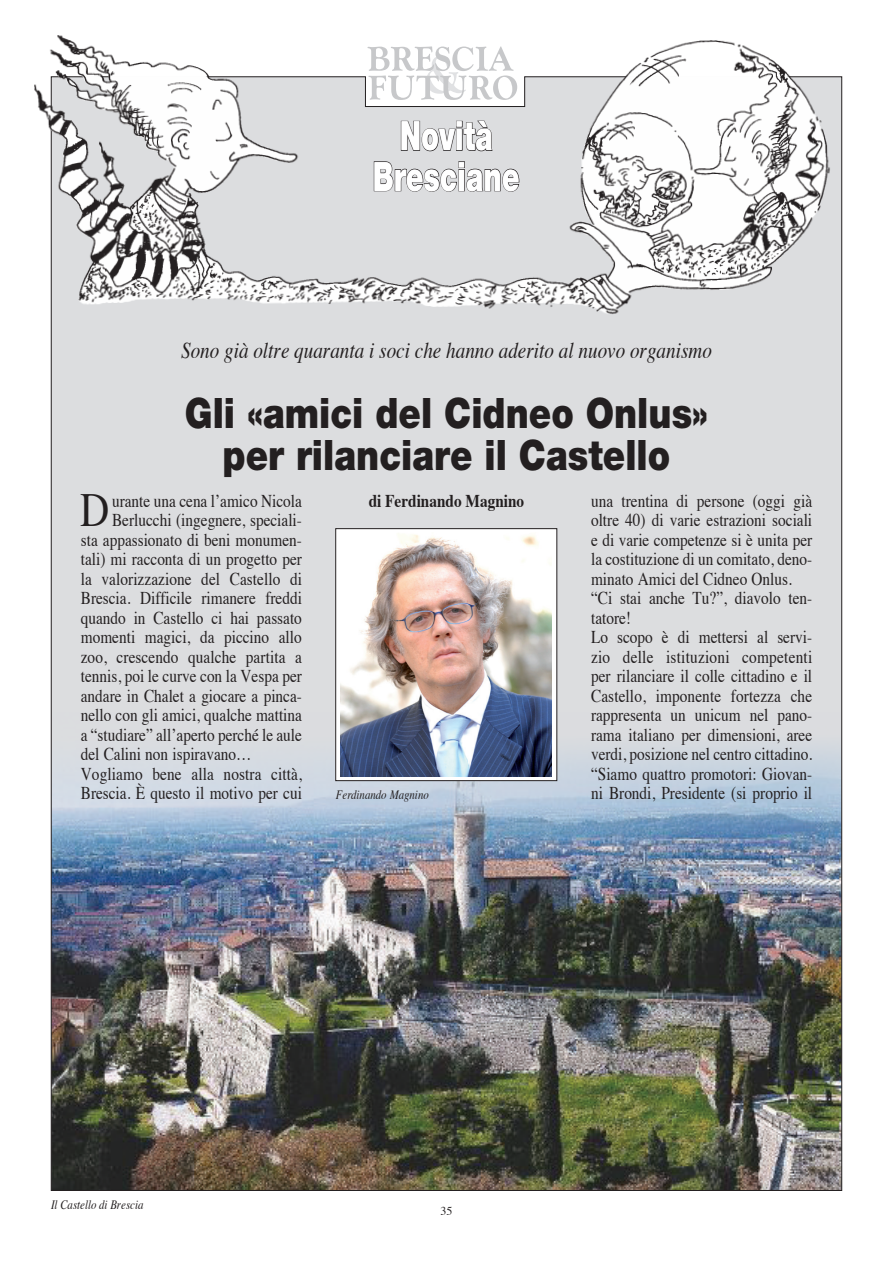
<style>
.page{position:relative;width:893px;height:1263px;background:#fff}
.page>*{position:absolute;margin:0;border:0;box-sizing:border-box;transform-origin:0 0}
.t1{font:47.4px "Times";color:#231f20;scale:.85 1}
.t2{font:900 42px/42px "Helvetica Neue LT Std";color:#231f20;text-align:center;scale:.85 1}
.t3{font:900 40.5px/40.5px "Helvetica Neue LT Std";color:#fff;text-align:center;scale:.7 1}
.t4{font:italic 22.5px "Times";color:#231f20;scale:.85 1}
.t5{font:18px/19.5px "Times";color:#231f20;scale:.85 1}
.t6{font:700 18px "Times";color:#231f20;scale:.85 1}
.t7{font:italic 12.75px "Times";color:#231f20;scale:.85 1}
.t8{font:12px "Times";color:#231f20}
</style>
<div class="page">
<img style="left:51px;top:329px;width:791px;height:862px">
<div style="left:336px;top:529px;width:221px;height:252px;background:#fff"></div>
<div style="left:335px;top:528px;width:222px;height:253px;border:1px solid #231f20"></div>
<img style="left:341px;top:533px;width:211px;height:243px">
<hr style="left:50px;top:327px;width:793px;height:2px;background:#dcdddf">
<img style="left:34px;top:35px;width:809px;height:292px">
<svg style="left:401px;top:120px;width:92px;height:32px;background:#b5b5b7"></svg>
<svg style="left:374px;top:161px;width:146px;height:31px;background:#b8b8ba"></svg>
<h3 class="t3" style="left:373px;top:115px;width:212px">Novità<br>Bresciane</h3>
<p class="t4" style="left:181px;top:331px;width:626px">Sono già oltre quaranta i soci che hanno aderito al nuovo organismo</p>
<h2 class="t2" style="left:185px;top:392px;width:617px">Gli «amici del Cidneo Onlus» per rilanciare il Castello</h2>
<p class="t6" style="left:369px;top:483px;width:185px">di Ferdinando Magnino</p>
<h1 class="t1" style="left:80px;top:466px;width:36px">D</h1>
<p class="t5" style="left:112px;top:489px;width:225px">urante una cena l’amico Nicola</p>
<p class="t5" style="left:591px;top:489px;width:262px">una trentina di persone (oggi già oltre 40) di varie estrazioni sociali e di varie competenze si è unita per la costituzione di un comitato, deno&shy;minato Amici del Cidneo Onlus. “Ci stai anche Tu?”, diavolo ten&shy;tatore!<br>Lo scopo è di mettersi al servi&shy;zio delle istituzioni competenti per rilanciare il colle cittadino e il<br>Castello, imponente fortezza che rappresenta un unicum nel pano&shy;rama italiano per dimensioni, aree verdi, posizione nel centro cittadino. “Siamo quattro promotori: Giovan-</p>
<p class="t5" style="left:112px;top:509px;width:225px">Berlucchi (ingegnere, speciali-</p>
<p class="t5" style="left:81px;top:528px;width:262px">sta appassionato di beni monumen-</p>
<p class="t5" style="left:81px;top:548px;width:262px">tali) mi racconta di un progetto per</p>
<p class="t5" style="left:81px;top:567px;width:262px">la valorizzazione del Castello di</p>
<p class="t5" style="left:81px;top:587px;width:262px">Brescia. Difficile rimanere freddi</p>
<p class="t5" style="left:81px;top:606px;width:262px">quando in Castello ci hai passato</p>
<p class="t5" style="left:81px;top:626px;width:262px">momenti magici, da piccino allo</p>
<p class="t5" style="left:81px;top:645px;width:262px">zoo, crescendo qualche partita a</p>
<p class="t5" style="left:81px;top:665px;width:262px">tennis, poi le curve con la Vespa per</p>
<p class="t5" style="left:81px;top:684px;width:262px">andare in Chalet a giocare a pinca-</p>
<p class="t5" style="left:81px;top:704px;width:262px">nello con gli amici, qualche mattina</p>
<p class="t5" style="left:81px;top:723px;width:262px">a “studiare” all’aperto perché le aule</p>
<p class="t5" style="left:81px;top:743px;width:202px">del Calini non ispiravano…</p>
<p class="t5" style="left:81px;top:762px;width:262px">Vogliamo bene alla nostra città,</p>
<p class="t5" style="left:81px;top:782px;width:262px">Brescia. È questo il motivo per cui</p>
<p class="t7" style="left:336px;top:783px;width:111px">Ferdinando Magnino</p>
<p class="t5" style="left:591px;top:782px;width:262px">ni Brondi, Presidente (si proprio il</p>
<p class="t7" style="left:51px;top:1193px;width:110px">Il Castello di Brescia</p>
<p class="t8" style="left:440px;top:1199px;width:13px">35</p>
</div>
